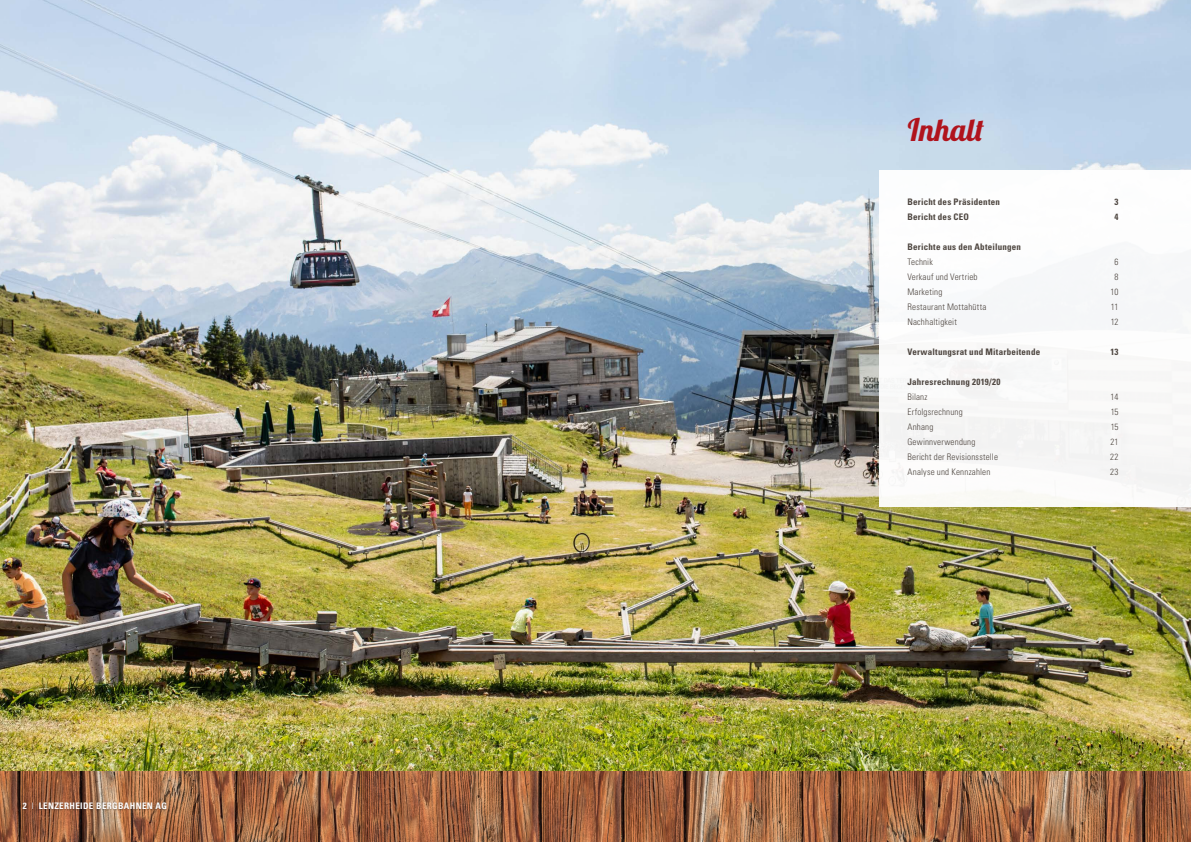
<style>
.page{position:relative;width:1191px;height:842px;background:#fff}
.page>*{position:absolute;margin:0;border:0;box-sizing:border-box;transform-origin:0 0}
.t1{font:31px "Lobster 1.4";color:#b0131c}
.t2{font:300 condensed 9px "Univers LT Std";letter-spacing:.02em;color:#4d453f}
.t3{font:700 condensed 9px "Univers LT Std";letter-spacing:.025em;color:#4d453f}
.t4{font:700 condensed 9px "Univers LT Std";letter-spacing:.04em;color:#fff}
.s1{font-weight:300}
</style>
<div class="page">
<img style="left:0;top:0;width:1191px;height:842px">
<div style="left:22px;top:801px;width:147px;height:10px;background:#231f20;opacity:.4"></div>
<div style="left:879px;top:170px;width:312px;height:337px;background:#fff"></div>
<p class="t4" style="left:23px;top:800px;width:146px">2 <span class="s1">I</span> LENZERHEIDE BERGBAHNEN AG</p>
<h1 class="t1" style="left:908px;top:110px;width:78px">Inhalt</h1>
<p class="t3" style="left:907px;top:196px;width:94px">Bericht des Präsidenten</p>
<p class="t3" style="left:1114px;top:196px;width:5px">3</p>
<p class="t3" style="left:907px;top:211px;width:63px">Bericht des CEO</p>
<p class="t3" style="left:1114px;top:211px;width:5px">4</p>
<p class="t3" style="left:907px;top:241px;width:115px">Berichte aus den Abteilungen</p>
<p class="t2" style="left:907px;top:256px;width:27px">Technik</p>
<p class="t2" style="left:1114px;top:256px;width:5px">6</p>
<p class="t2" style="left:907px;top:271px;width:72px">Verkauf und Vertrieb</p>
<p class="t2" style="left:1114px;top:271px;width:5px">8</p>
<p class="t2" style="left:907px;top:286px;width:36px">Marketing</p>
<p class="t2" style="left:1110px;top:286px;width:9px">10</p>
<p class="t2" style="left:907px;top:301px;width:81px">Restaurant Mottahütta</p>
<p class="t2" style="left:1110px;top:301px;width:9px">11</p>
<p class="t2" style="left:907px;top:316px;width:51px">Nachhaltigkeit</p>
<p class="t2" style="left:1110px;top:316px;width:9px">12</p>
<p class="t3" style="left:907px;top:346px;width:134px">Verwaltungsrat und Mitarbeitende</p>
<p class="t3" style="left:1110px;top:346px;width:10px">13</p>
<p class="t3" style="left:907px;top:376px;width:95px">Jahresrechnung 2019/20</p>
<p class="t2" style="left:907px;top:391px;width:22px">Bilanz</p>
<p class="t2" style="left:1110px;top:391px;width:9px">14</p>
<p class="t2" style="left:907px;top:406px;width:57px">Erfolgsrechnung</p>
<p class="t2" style="left:1110px;top:406px;width:9px">15</p>
<p class="t2" style="left:907px;top:421px;width:28px">Anhang</p>
<p class="t2" style="left:1110px;top:421px;width:9px">15</p>
<p class="t2" style="left:907px;top:436px;width:70px">Gewinnverwendung</p>
<p class="t2" style="left:1110px;top:436px;width:10px">21</p>
<p class="t2" style="left:907px;top:451px;width:92px">Bericht der Revisionsstelle</p>
<p class="t2" style="left:1110px;top:451px;width:10px">22</p>
<p class="t2" style="left:907px;top:466px;width:85px">Analyse und Kennzahlen</p>
<p class="t2" style="left:1110px;top:466px;width:10px">23</p>
</div>
